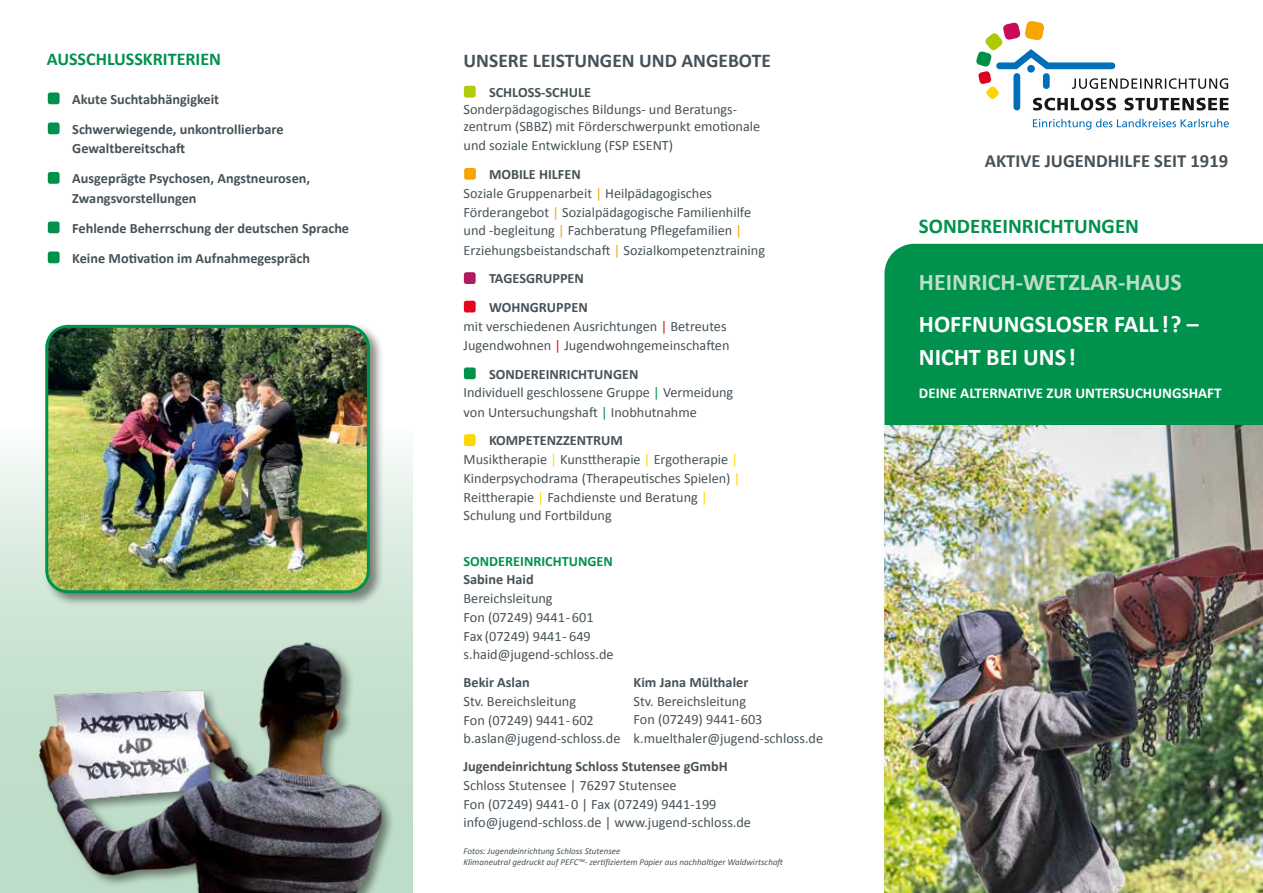
<style>
.page{position:relative;width:1263px;height:893px;background:#fff}
.page>*{position:absolute;margin:0;border:0;box-sizing:border-box;transform-origin:0 0}
.t1{font:700 24px/33px "Calibri";color:#fff}
.t2{font:700 24px "Calibri";color:#beddc8}
.t3{font:700 21px "Calibri";color:#00914d}
.t4{font:700 19.5px "Calibri";color:#475258}
.t5{font:700 18.6px "Calibri";color:#475258}
.t6{font:700 18px "Calibri";color:#00914d}
.t7{font:700 15px "Calibri";color:#fff}
.t8{font:14.25px/18.8px "Calibri";color:#475258}
.t9{font:700 14.25px/19.5px "Calibri";color:#475258}
.t10{font:700 14.25px "Calibri";color:#00914d}
.t11{font:italic 9px/10.5px "Calibri";color:#475258}
.s1{color:#00914d}
.s2{color:#b2cb08}
.s3{font-weight:700}
.s4{color:#f7a600}
.s5{color:#b21a5f}
.s6{color:#e40521}
.s7{color:#ffd800}
</style>
<div class="page">
<svg style="left:976px;top:21px;width:253px;height:89px"></svg>
<svg style="left:1033px;top:119px;width:196px;height:11px"></svg>
<div style="left:0;top:425px;width:412px;height:468px;background:linear-gradient(to bottom,#eef6f1,#b2d6be)"></div>
<div style="left:884px;top:244px;width:379px;height:176px;background:#00914d"></div>
<div style="left:43px;top:323px;width:341px;height:284px;background:#181716;opacity:.5"></div>
<img style="left:47px;top:326px;width:321px;height:266px">
<div style="left:45px;top:325px;width:325px;height:268px;border:3px solid #00914d;border-radius:21px"></div>
<img style="left:26px;top:635px;width:363px;height:258px">
<div style="left:879px;top:420px;width:384px;height:473px;background:#181716;opacity:.5"></div>
<img style="left:884px;top:425px;width:379px;height:468px">
<p class="t6" style="left:47px;top:47px;width:176px">AUSSCHLUSSKRITERIEN</p>
<p class="t9" style="left:50px;top:88px;width:171px"><span class="s1">■</span> Akute Suchtabhängigkeit</p>
<p class="t9" style="left:72px;top:118px;width:213px;text-indent:-23px"><span class="s1">■</span> Schwerwiegende, unkontrollierbare<br>Gewaltbereitschaft</p>
<p class="t9" style="left:72px;top:168px;width:239px;text-indent:-23px"><span class="s1">■</span> Ausgeprägte Psychosen, Angstneurosen,<br>Zwangsvorstellungen</p>
<p class="t9" style="left:50px;top:217px;width:301px"><span class="s1">■</span> Fehlende Beherrschung der deutschen Sprache</p>
<p class="t9" style="left:50px;top:247px;width:262px"><span class="s1">■</span> Keine Motivation im Aufnahmegespräch</p>
<h3 class="t4" style="left:463px;top:48px;width:309px">UNSERE LEISTUNGEN UND ANGEBOTE</h3>
<p class="t8" style="left:463px;top:83px;width:298px;line-height:17.1px"><span class="s2">■</span> <span class="s3">SCHLOSS-SCHULE<br></span>Sonderpädagogisches Bildungs- und Beratungs&shy;zentrum (SBBZ) mit Förderschwerpunkt emotionale</p>
<p class="t8" style="left:463px;top:136px;width:211px">und soziale Entwicklung (FSP ESENT)</p>
<p class="t8" style="left:463px;top:164px;width:303px"><span class="s4">■</span> <span class="s3">MOBILE HILFEN<br></span>Soziale Gruppenarbeit <span class="s4">|</span> Heilpädagogisches Förderangebot <span class="s4">|</span> Sozialpädagogische Familienhilfe und -begleitung <span class="s4">|</span> Fachberatung Pflegefamilien <span class="s4">| </span>Erziehungsbeistandschaft <span class="s4">|</span> Sozialkompetenztraining</p>
<p class="t9" style="left:466px;top:268px;width:120px"><span class="s5">■</span> TAGESGRUPPEN</p>
<p class="t8" style="left:463px;top:297px;width:267px"><span class="s6">■</span> <span class="s3">WOHNGRUPPEN<br></span>mit verschiedenen Ausrichtungen <span class="s6">|</span> Betreutes<br>Jugendwohnen <span class="s6">|</span> Jugendwohngemeinschaften</p>
<p class="t8" style="left:463px;top:364px;width:271px"><span class="s1">■</span> <span class="s3">SONDEREINRICHTUNGEN<br></span>Individuell geschlossene Gruppe <span class="s1">|</span> Vermeidung von Untersuchungshaft <span class="s1">|</span> Inobhutnahme</p>
<p class="t8" style="left:463px;top:430px;width:278px"><span class="s7">■</span> <span class="s3">KOMPETENZZENTRUM<br></span>Musiktherapie <span class="s7">|</span> Kunsttherapie <span class="s7">|</span> Ergotherapie <span class="s7">| </span>Kinderpsychodrama (Therapeutisches Spielen) <span class="s7">| </span>Reittherapie <span class="s7">|</span> Fachdienste und Beratung <span class="s7">| </span>Schulung und Fortbildung</p>
<p class="t10" style="left:463px;top:552px;width:151px">SONDEREINRICHTUNGEN</p>
<p class="t9" style="left:463px;top:569px;width:72px">Sabine Haid</p>
<p class="t8" style="left:463px;top:588px;width:152px">Bereichsleitung<br>Fon (07249) 9441- 601<br>Fax (07249) 9441- 649 s.haid@jugend-schloss.de</p>
<p class="t9" style="left:463px;top:672px;width:68px">Bekir Aslan</p>
<p class="t8" style="left:463px;top:691px;width:158px">Stv. Bereichsleitung<br>Fon (07249) 9441- 602 b.aslan@jugend-schloss.de</p>
<p class="t9" style="left:463px;top:756px;width:266px">Jugendeinrichtung Schloss Stutensee gGmbH</p>
<p class="t8" style="left:463px;top:775px;width:289px">Schloss Stutensee | 76297 Stutensee<br>Fon (07249) 9441- 0 | Fax (07249) 9441-199 info@jugend-schloss.de | www.jugend-schloss.de</p>
<p class="t9" style="left:634px;top:672px;width:116px">Kim Jana Mülthaler</p>
<p class="t8" style="left:634px;top:691px;width:191px">Stv. Bereichsleitung<br>Fon (07249) 9441-603 k.muelthaler@jugend-schloss.de</p>
<p class="t11" style="left:463px;top:845px;width:322px">Fotos: Jugendeinrichtung Schloss Stutensee<br>Klimaneutral gedruckt auf PEFC™- zertifiziertem Papier aus nachhaltiger Waldwirtschaft</p>
<h3 class="t5" style="left:985px;top:149px;width:245px">AKTIVE JUGENDHILFE SEIT 1919</h3>
<h2 class="t3" style="left:919px;top:213px;width:222px">SONDEREINRICHTUNGEN</h2>
<h1 class="t2" style="left:919px;top:267px;width:264px">HEINRICH-WETZLAR-HAUS</h1>
<h1 class="t1" style="left:919px;top:307px;width:281px">HOFFNUNGSLOSER FALL!? –<br>NICHT BEI UNS!</h1>
<p class="t7" style="left:919px;top:384px;width:304px">DEINE ALTERNATIVE ZUR UNTERSUCHUNGSHAFT</p>
</div>
